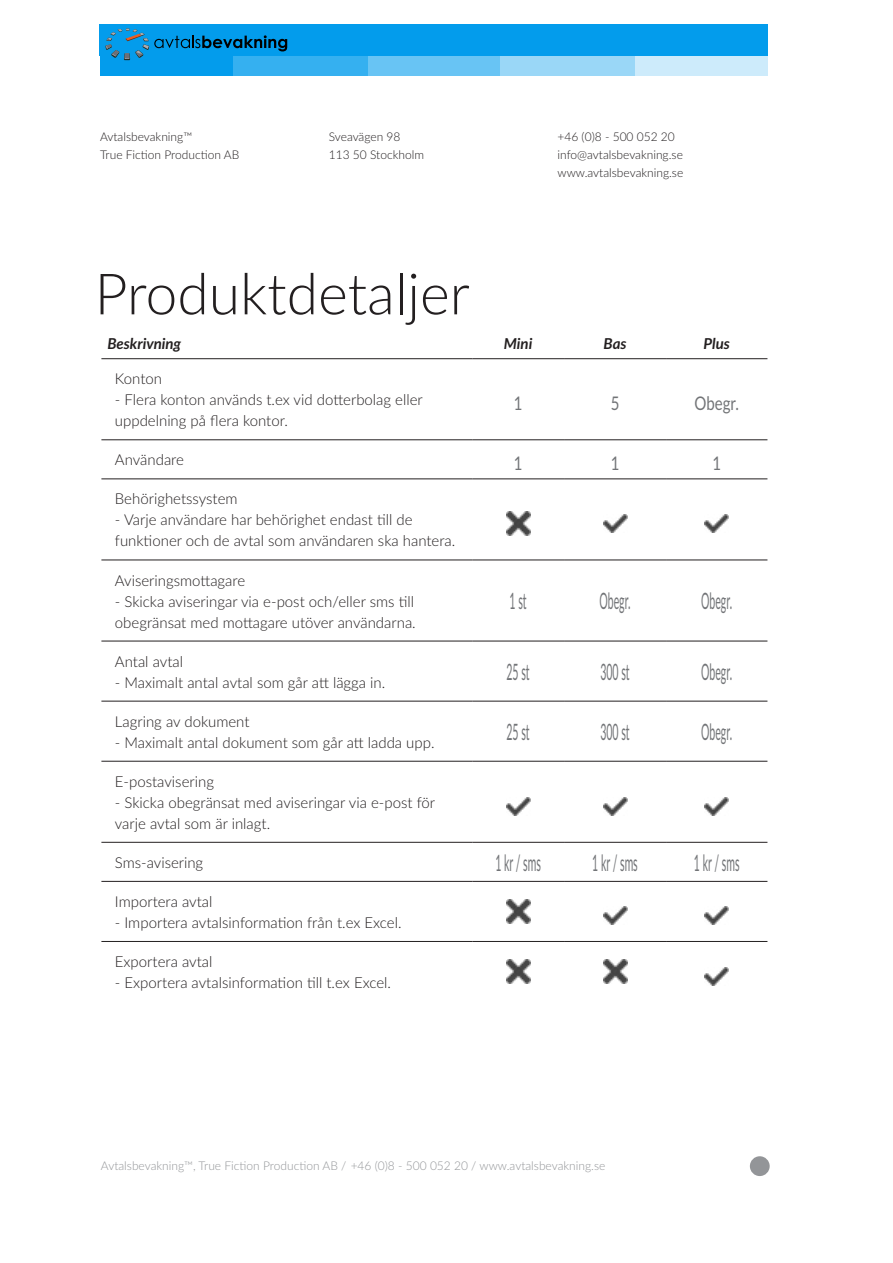
<style>
.page{position:relative;width:893px;height:1263px;background:#fff}
.page>*{position:absolute;margin:0;border:0;box-sizing:border-box;transform-origin:0 0}
.t1{font:300 57px "Lato";color:#231f20}
.t2{font:22.65px "Lato";color:#727477;scale:.47 1}
.t3{font:18.75px "Lato";color:#727477;scale:.8 1}
.t4{font:300 15px/21px "Lato";color:#231f20}
.t5{font:italic 700 15px "Lato";color:#231f20}
.t6{font:300 12px/18px "Lato";color:#231f20}
.t7{font:300 12px "Lato";color:#939598}
</style>
<div class="page">
<div style="left:100px;top:55px;width:134px;height:20px;background:#039cec"></div>
<div style="left:634px;top:55px;width:134px;height:20px;background:#cdebfb"></div>
<div style="left:367px;top:55px;width:134px;height:20px;background:#68c4f4"></div>
<div style="left:233px;top:55px;width:135px;height:20px;background:#35b0f0"></div>
<div style="left:500px;top:55px;width:134px;height:20px;background:#9ad7f7"></div>
<div style="left:100px;top:24px;width:668px;height:32px;background:#039cec"></div>
<div style="left:750px;top:1156px;width:20px;height:20px;background:#939598;border-radius:50%"></div>
<svg style="left:105px;top:29px;width:182px;height:31px"></svg>
<svg style="left:101px;top:359px;width:666px;height:627px"></svg>
<hr style="left:101px;top:358px;width:371px;height:1px;background:#231f20">
<hr style="left:472px;top:358px;width:92px;height:1px;background:#231f20">
<hr style="left:564px;top:358px;width:102px;height:1px;background:#231f20">
<hr style="left:666px;top:358px;width:101px;height:1px;background:#231f20">
<hr style="left:101px;top:439px;width:371px;height:1px;background:#231f20">
<hr style="left:472px;top:439px;width:92px;height:1px;background:#231f20">
<hr style="left:564px;top:439px;width:102px;height:1px;background:#231f20">
<hr style="left:666px;top:439px;width:101px;height:1px;background:#231f20">
<hr style="left:101px;top:478px;width:371px;height:1px;background:#231f20">
<hr style="left:472px;top:478px;width:92px;height:1px;background:#231f20">
<hr style="left:564px;top:478px;width:102px;height:1px;background:#231f20">
<hr style="left:666px;top:478px;width:101px;height:1px;background:#231f20">
<hr style="left:101px;top:560px;width:371px;height:1px;background:#231f20">
<hr style="left:472px;top:560px;width:92px;height:1px;background:#231f20">
<hr style="left:564px;top:560px;width:102px;height:1px;background:#231f20">
<hr style="left:666px;top:560px;width:101px;height:1px;background:#231f20">
<hr style="left:101px;top:641px;width:371px;height:1px;background:#231f20">
<hr style="left:472px;top:641px;width:92px;height:1px;background:#231f20">
<hr style="left:564px;top:641px;width:102px;height:1px;background:#231f20">
<hr style="left:666px;top:641px;width:101px;height:1px;background:#231f20">
<hr style="left:101px;top:701px;width:371px;height:1px;background:#231f20">
<hr style="left:472px;top:701px;width:92px;height:1px;background:#231f20">
<hr style="left:564px;top:701px;width:102px;height:1px;background:#231f20">
<hr style="left:666px;top:701px;width:101px;height:1px;background:#231f20">
<hr style="left:101px;top:761px;width:371px;height:1px;background:#231f20">
<hr style="left:472px;top:761px;width:92px;height:1px;background:#231f20">
<hr style="left:564px;top:761px;width:102px;height:1px;background:#231f20">
<hr style="left:666px;top:761px;width:101px;height:1px;background:#231f20">
<hr style="left:101px;top:842px;width:371px;height:1px;background:#231f20">
<hr style="left:472px;top:842px;width:92px;height:1px;background:#231f20">
<hr style="left:564px;top:842px;width:102px;height:1px;background:#231f20">
<hr style="left:666px;top:842px;width:101px;height:1px;background:#231f20">
<hr style="left:101px;top:881px;width:371px;height:1px;background:#231f20">
<hr style="left:472px;top:881px;width:92px;height:1px;background:#231f20">
<hr style="left:564px;top:881px;width:102px;height:1px;background:#231f20">
<hr style="left:666px;top:881px;width:101px;height:1px;background:#231f20">
<hr style="left:101px;top:941px;width:371px;height:1px;background:#231f20">
<hr style="left:472px;top:941px;width:92px;height:1px;background:#231f20">
<hr style="left:564px;top:941px;width:102px;height:1px;background:#231f20">
<hr style="left:666px;top:941px;width:101px;height:1px;background:#231f20">
<img style="left:506px;top:512px;width:24px;height:24px">
<img style="left:603px;top:515px;width:24px;height:18px">
<img style="left:705px;top:515px;width:24px;height:18px">
<img style="left:506px;top:797px;width:24px;height:18px">
<img style="left:603px;top:797px;width:24px;height:18px">
<img style="left:705px;top:797px;width:24px;height:18px">
<img style="left:506px;top:899px;width:24px;height:24px">
<img style="left:603px;top:907px;width:24px;height:18px">
<img style="left:705px;top:907px;width:24px;height:18px">
<img style="left:506px;top:959px;width:24px;height:24px">
<img style="left:603px;top:959px;width:24px;height:24px">
<img style="left:705px;top:967px;width:24px;height:18px">
<p class="t6" style="left:100px;top:127px;width:141px">Avtalsbevakning™<br>True Fiction Production AB</p>
<p class="t6" style="left:329px;top:127px;width:97px">Sveavägen 98<br>113 50 Stockholm</p>
<p class="t6" style="left:557px;top:127px;width:127px">+46 (0)8 - 500 052 20 info@avtalsbevakning.se www.avtalsbevakning.se</p>
<p class="t1" style="left:95px;top:254px;width:377px">Produktdetaljer</p>
<p class="t5" style="left:107px;top:333px;width:75px">Beskrivning</p>
<p class="t5" style="left:504px;top:333px;width:30px">Mini</p>
<p class="t5" style="left:604px;top:333px;width:25px">Bas</p>
<p class="t5" style="left:704px;top:333px;width:28px">Plus</p>
<p class="t4" style="left:115px;top:368px;width:49px">Konton</p>
<p class="t4" style="left:115px;top:389px;width:309px">- Flera konton används t.ex vid dotterbolag eller uppdelning på flera kontor.</p>
<p class="t3" style="left:514px;top:390px;width:12px">1</p>
<p class="t3" style="left:611px;top:390px;width:12px">5</p>
<p class="t3" style="left:695px;top:390px;width:57px">Obegr.</p>
<p class="t4" style="left:115px;top:449px;width:71px">Användare</p>
<p class="t3" style="left:514px;top:450px;width:12px">1</p>
<p class="t3" style="left:611px;top:450px;width:12px">1</p>
<p class="t3" style="left:712px;top:450px;width:12px">1</p>
<p class="t4" style="left:115px;top:488px;width:124px">Behörighetssystem</p>
<p class="t4" style="left:115px;top:509px;width:342px">- Varje användare har behörighet endast till de funktioner och de avtal som användaren ska hantera.</p>
<p class="t4" style="left:115px;top:569px;width:132px">Aviseringsmottagare</p>
<p class="t4" style="left:115px;top:590px;width:302px">- Skicka aviseringar via e-post och/eller sms till obegränsat med mottagare utöver användarna.</p>
<p class="t2" style="left:510px;top:585px;width:38px">1 st</p>
<p class="t2" style="left:599px;top:585px;width:68px">Obegr.</p>
<p class="t2" style="left:701px;top:585px;width:68px">Obegr.</p>
<p class="t4" style="left:115px;top:650px;width:70px">Antal avtal</p>
<p class="t4" style="left:115px;top:671px;width:272px">- Maximalt antal avtal som går att lägga in.</p>
<p class="t2" style="left:507px;top:655px;width:51px">25 st</p>
<p class="t2" style="left:600px;top:655px;width:64px">300 st</p>
<p class="t2" style="left:701px;top:655px;width:68px">Obegr.</p>
<p class="t4" style="left:115px;top:710px;width:136px">Lagring av dokument</p>
<p class="t4" style="left:115px;top:731px;width:321px">- Maximalt antal dokument som går att ladda upp.</p>
<p class="t2" style="left:507px;top:715px;width:51px">25 st</p>
<p class="t2" style="left:600px;top:715px;width:64px">300 st</p>
<p class="t2" style="left:701px;top:715px;width:68px">Obegr.</p>
<p class="t4" style="left:115px;top:770px;width:101px">E-postavisering</p>
<p class="t4" style="left:115px;top:791px;width:322px">- Skicka obegränsat med aviseringar via e-post för varje avtal som är inlagt.</p>
<p class="t4" style="left:115px;top:851px;width:90px">Sms-avisering</p>
<p class="t2" style="left:495px;top:846px;width:98px">1 kr / sms</p>
<p class="t2" style="left:592px;top:846px;width:98px">1 kr / sms</p>
<p class="t2" style="left:694px;top:846px;width:98px">1 kr / sms</p>
<p class="t4" style="left:115px;top:890px;width:99px">Importera avtal</p>
<p class="t4" style="left:115px;top:911px;width:288px">- Importera avtalsinformation från t.ex Excel.</p>
<p class="t4" style="left:115px;top:950px;width:99px">Exportera avtal</p>
<p class="t4" style="left:115px;top:971px;width:278px">- Exportera avtalsinformation till t.ex Excel.</p>
<p class="t7" style="left:101px;top:1157px;width:506px">Avtalsbevakning™, True Fiction Production AB / +46 (0)8 - 500 052 20 / www.avtalsbevakning.se</p>
</div>
